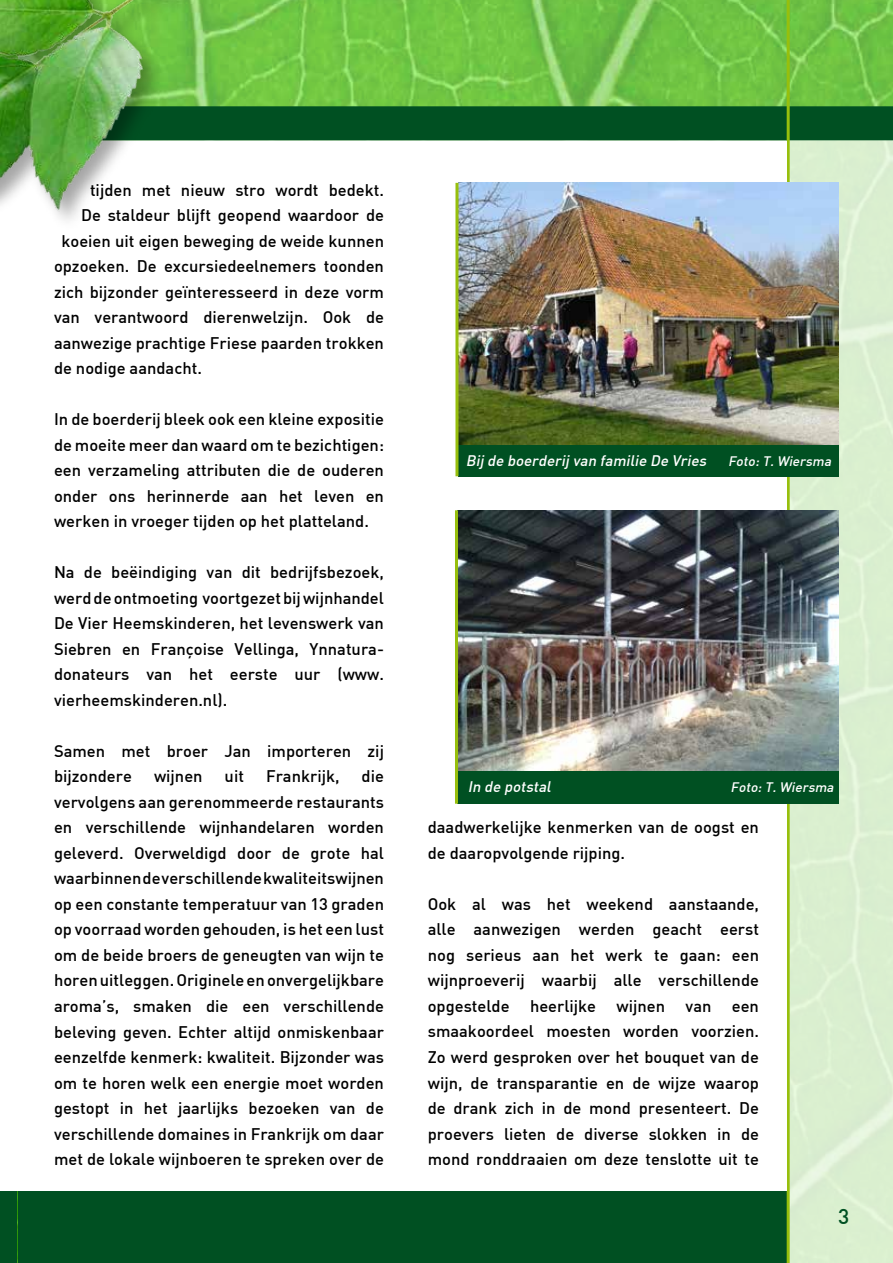
<style>
.page{position:relative;width:893px;height:1263px;background:#fff}
.page>*{position:absolute;margin:0;border:0;box-sizing:border-box;transform-origin:0 0}
.t1{font:500 21px "DIN";color:#005022}
.t2{font:500 16.5px/25.5px "DIN";color:#000;text-align:justify}
.t3{font:italic 500 15px "DIN";color:#fff}
.t4{font:italic 500 13.5px "DIN";color:#fff}
.s1{font-size:13.5px}
</style>
<div class="page">
<img style="left:189px;top:0;width:704px;height:106px">
<div style="left:0;top:140px;width:893px;height:1123px;background:#daefcf"></div>
<div style="left:0;top:1191px;width:787px;height:72px;background:#005022"></div>
<hr style="left:787px;top:0;width:3px;height:1263px;background:#97bf0d">
<div style="left:189px;top:106px;width:704px;height:34px;background:#005022"></div>
<div style="left:0;top:141px;width:787px;height:1050px;background:#fff"></div>
<img style="left:0;top:0;width:189px;height:220px">
<div style="left:458px;top:510px;width:381px;height:294px;background:#005022"></div>
<img style="left:458px;top:510px;width:381px;height:260px">
<hr style="left:455px;top:510px;width:3px;height:294px;background:#97bf0d">
<div style="left:458px;top:183px;width:381px;height:293px;background:#005022"></div>
<img style="left:458px;top:183px;width:381px;height:262px">
<hr style="left:455px;top:183px;width:3px;height:293px;background:#97bf0d">
<p class="t2" style="left:90px;top:176px;width:295px">tijden met nieuw stro wordt bedekt.</p>
<p class="t2" style="left:81px;top:202px;width:304px">De staldeur blijft geopend waardoor de</p>
<p class="t2" style="left:62px;top:227px;width:324px">koeien uit eigen beweging de weide kunnen</p>
<p class="t2" style="left:54px;top:253px;width:331px">opzoeken. De excursiedeelnemers toonden</p>
<p class="t2" style="left:54px;top:278px;width:331px">zich bijzonder geïnteresseerd in deze vorm</p>
<p class="t2" style="left:54px;top:304px;width:331px">van verantwoord dierenwelzijn. Ook de</p>
<p class="t2" style="left:54px;top:329px;width:332px">aanwezige prachtige Friese paarden trokken</p>
<p class="t2" style="left:54px;top:355px;width:149px">de nodige aandacht.</p>
<p class="t2" style="left:54px;top:406px;width:331px">In de boerderij bleek ook een kleine expositie de moeite meer dan waard om te bezichtigen: een verzameling attributen die de ouderen onder ons herinnerde aan het leven en werken in vroeger tijden op het platteland.</p>
<p class="t2" style="left:54px;top:559px;width:332px">Na de beëindiging van dit bedrijfsbezoek, werd de ontmoeting voortgezet bij wijnhandel De Vier Heemskinderen, het levenswerk van Siebren en Françoise Vellinga, Ynnatura&shy;donateurs van het eerste uur (www. vierheemskinderen.nl).</p>
<p class="t2" style="left:54px;top:738px;width:331px">Samen met broer Jan importeren zij bijzondere</p>
<p class="t2" style="left:54px;top:763px;width:332px;text-indent:308px">die vervolgens aan gerenommeerde restaurants en verschillende wijnhandelaren worden geleverd. Overweldigd door de grote hal waarbinnen de verschillende kwaliteitswijnen op een constante temperatuur van 13 graden op voorraad worden gehouden, is het een lust om de beide broers de geneugten van wijn te horen uitleggen. Originele en onvergelijkbare aroma’s, smaken die een verschillende beleving geven. Echter altijd onmiskenbaar eenzelfde kenmerk: kwaliteit. Bijzonder was om te horen welk een energie moet worden gestopt in het jaarlijks bezoeken van de verschillende domaines in Frankrijk om daar met de lokale wijnboeren te spreken over de</p>
<p class="t2" style="left:154px;top:763px;width:50px">wijnen</p>
<p class="t2" style="left:225px;top:763px;width:21px">uit</p>
<p class="t2" style="left:266px;top:763px;width:75px">Frankrijk,</p>
<p class="t3" style="left:466px;top:451px;width:370px">Bij de boerderij van familie De Vries <span class="s1">Foto:T.Wiersma</span></p>
<p class="t3" style="left:468px;top:777px;width:88px">In de potstal</p>
<p class="t4" style="left:731px;top:778px;width:108px">Foto:T.Wiersma</p>
<p class="t2" style="left:428px;top:814px;width:333px">daadwerkelijke kenmerken van de oogst en de daaropvolgende rijping.</p>
<p class="t2" style="left:428px;top:891px;width:333px">Ook al was het weekend aanstaande, alle aanwezigen werden geacht eerst nog serieus aan het werk te gaan: een wijnproeverij waarbij alle verschillende opgestelde heerlijke wijnen van een smaakoordeel moesten worden voorzien.<br>Zo werd gesproken over het bouquet van de wijn, de transparantie en de wijze waarop de drank zich in de mond presenteert. De proevers lieten de diverse slokken in de mond ronddraaien om deze tenslotte uit te</p>
<p class="t1" style="left:838px;top:1203px;width:13px">3</p>
</div>
